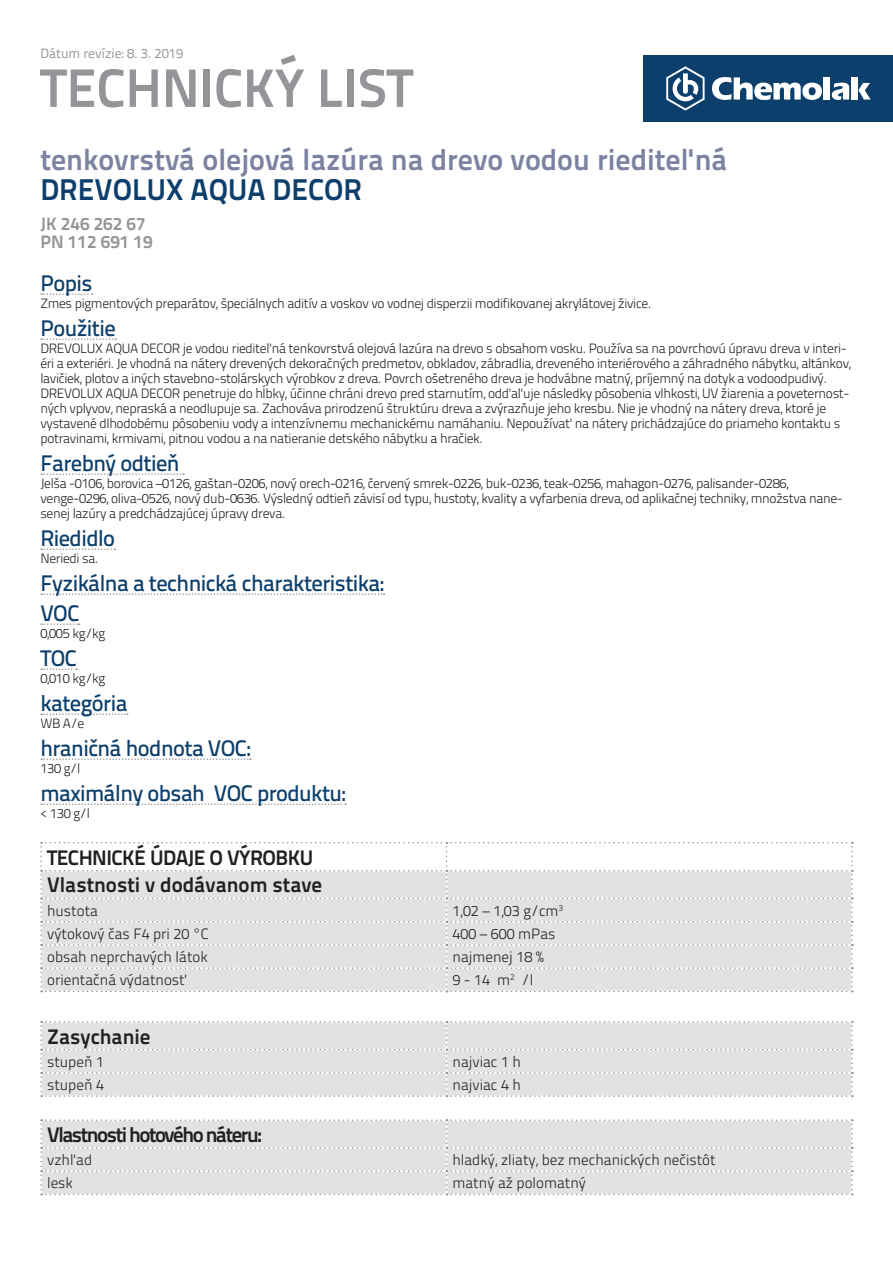
<style>
.page{position:relative;width:893px;height:1263px;background:#fff}
.page>*{position:absolute;margin:0;border:0;box-sizing:border-box;transform-origin:0 0}
.t1{font:700 54px "Titillium Text 22 L";color:#939598}
.t2{font:700 30px "Titillium Text 22 L";color:#7c83a2}
.t3{font:700 30px "Titillium Text 22 L";color:#0c3f6c}
.t4{font:500 22.5px/45px "Titillium Text 22 L";letter-spacing:-.025em;color:#0c3f6c}
.t5{font:700 21px/27.9px "Titillium Text 22 L";color:#231f20}
.t6{font:700 21px "Titillium Text 22 L";letter-spacing:-.07em;color:#231f20}
.t7{font:700 18px/18px "Titillium Text 22 L";color:#939598}
.t8{font:300 15px "Titillium Text 22 L";color:#231f20}
.t9{font:300 13.5px/15px "Titillium Text 22 L";letter-spacing:-.025em;color:#231f20}
.t10{font:13.5px "Titillium Text 22 L";color:#939598}
</style>
<div class="page">
<div style="left:644px;top:55px;width:249px;height:67px;background:#0c3f6c"></div>
<svg style="left:712px;top:77px;width:110px;height:23px"></svg>
<div style="left:824px;top:77px;width:6px;height:23px;background:#fff"></div>
<svg style="left:832px;top:83px;width:17px;height:17px"></svg>
<div style="left:852px;top:77px;width:6px;height:23px;background:#fff"></div>
<svg style="left:858px;top:83px;width:13px;height:17px"></svg>
<svg style="left:666px;top:66px;width:39px;height:45px"></svg>
<svg style="left:41px;top:293px;width:52px;height:2px"></svg>
<svg style="left:41px;top:338px;width:75px;height:2px"></svg>
<svg style="left:41px;top:473px;width:143px;height:2px"></svg>
<svg style="left:41px;top:548px;width:74px;height:2px"></svg>
<svg style="left:41px;top:593px;width:343px;height:2px"></svg>
<svg style="left:41px;top:623px;width:39px;height:2px"></svg>
<svg style="left:41px;top:668px;width:36px;height:2px"></svg>
<svg style="left:41px;top:713px;width:87px;height:2px"></svg>
<svg style="left:41px;top:758px;width:210px;height:2px"></svg>
<svg style="left:41px;top:803px;width:305px;height:2px"></svg>
<svg style="left:40px;top:842px;width:813px;height:150px"></svg>
<svg style="left:40px;top:1021px;width:813px;height:76px;background:#e1e2e4"></svg>
<svg style="left:40px;top:1119px;width:813px;height:76px;background:#e1e2e4"></svg>
<p class="t10" style="left:40px;top:43px;width:144px">Dátum revízie: 8. 3. 2019</p>
<h1 class="t1" style="left:40px;top:46px;width:374px">TECHNICKÝ LIST</h1>
<h2 class="t2" style="left:40px;top:137px;width:689px">tenkovrstvá olejová lazúra na drevo vodou riediteľná</h2>
<h2 class="t3" style="left:40px;top:167px;width:323px">DREVOLUX AQUA DECOR</h2>
<h3 class="t7" style="left:40px;top:214px;width:114px">JK 246 262 67<br>PN 112 691 19</h3>
<h3 class="t4" style="left:40px;top:259px;width:77px">Popis<br>Použitie</h3>
<p class="t9" style="left:40px;top:295px;width:613px">Zmes pigmentových preparátov, špeciálnych aditív a voskov vo vodnej disperzii modifikovanej akrylátovej živice.</p>
<p class="t9" style="left:40px;top:340px;width:812px">DREVOLUX AQUA DECOR je vodou riediteľná tenkovrstvá olejová lazúra na drevo s obsahom vosku. Používa sa na povrchovú úpravu dreva v interi&shy;éri a exteriéri. Je vhodná na nátery drevených dekoračných predmetov, obkladov, zábradlia, dreveného interiérového a záhradného nábytku, altánkov, lavičiek, plotov a iných stavebno-stolárskych výrobkov z dreva. Povrch ošetreného dreva je hodvábne matný, príjemný na dotyk a vodoodpudivý.<br>DREVOLUX AQUA DECOR penetruje do hĺbky, účinne chráni drevo pred starnutím, odďaľuje následky pôsobenia vlhkosti, UV žiarenia a poveternost&shy;ných vplyvov, nepraská a neodlupuje sa. Zachováva prirodzenú štruktúru dreva a zvýrazňuje jeho kresbu. Nie je vhodný na nátery dreva, ktoré je vystavené dlhodobému pôsobeniu vody a intenzívnemu mechanickému namáhaniu. Nepoužívať na nátery prichádzajúce do priameho kontaktu s potravinami, krmivami, pitnou vodou a na natieranie detského nábytku a hračiek.</p>
<p class="t9" style="left:40px;top:475px;width:804px">Jelša -0106, borovica –0126, gaštan-0206, nový orech-0216, červený smrek-0226, buk-0236, teak-0256, mahagon-0276, palisander-0286, venge-0296, oliva-0526, nový dub-0636. Výsledný odtieň závisí od typu, hustoty, kvality a vyfarbenia dreva, od aplikačnej techniky, množstva nane&shy;senej lazúry a predchádzajúcej úpravy dreva.</p>
<p class="t9" style="left:40px;top:550px;width:59px">Neriedi sa.</p>
<h3 class="t4" style="left:40px;top:439px;width:141px">Farebný odtieň</h3>
<h3 class="t4" style="left:40px;top:514px;width:345px">Riedidlo<br>Fyzikálna a technická charakteristika:</h3>
<h3 class="t4" style="left:40px;top:589px;width:307px">VOC<br>TOC<br>kategória<br>hraničná hodnota VOC: maximálny obsah VOC produktu:</h3>
<h3 class="t5" style="left:47px;top:842px;width:277px">TECHNICKÉ ÚDAJE O VÝROBKU<br>Vlastnosti v dodávanom stave</h3>
<p class="t8" style="left:47px;top:899px;width:52px">hustota</p>
<p class="t8" style="left:452px;top:899px;width:112px">1,02 – 1,03 g/cm<sup>3</sup></p>
<p class="t8" style="left:47px;top:923px;width:163px">výtokový čas F4 pri 20 °C</p>
<p class="t8" style="left:452px;top:923px;width:105px">400 – 600 mPas</p>
<p class="t8" style="left:47px;top:946px;width:162px">obsah neprchavých látok</p>
<p class="t8" style="left:452px;top:946px;width:93px">najmenej 18 %</p>
<p class="t8" style="left:47px;top:969px;width:142px">orientačná výdatnosť</p>
<p class="t8" style="left:452px;top:969px;width:82px">9 - 14 m<sup>2</sup> /l</p>
<h3 class="t5" style="left:47px;top:1021px;width:105px">Zasychanie</h3>
<p class="t8" style="left:47px;top:1051px;width:58px">stupeň 1</p>
<p class="t8" style="left:452px;top:1051px;width:70px">najviac 1 h</p>
<p class="t8" style="left:47px;top:1074px;width:58px">stupeň 4</p>
<p class="t8" style="left:452px;top:1074px;width:70px">najviac 4 h</p>
<h3 class="t6" style="left:47px;top:1118px;width:216px">Vlastnosti hotového náteru:</h3>
<p class="t8" style="left:47px;top:1149px;width:47px">vzhľad</p>
<p class="t8" style="left:452px;top:1149px;width:265px">hladký, zliaty, bez mechanických nečistôt</p>
<p class="t8" style="left:47px;top:1172px;width:27px">lesk</p>
<p class="t8" style="left:452px;top:1172px;width:135px">matný až polomatný</p>
<p class="t9" style="left:40px;top:625px;width:66px">0,005 kg/kg</p>
<p class="t9" style="left:40px;top:670px;width:66px">0,010 kg/kg</p>
<p class="t9" style="left:40px;top:715px;width:46px">WB A/e</p>
<p class="t9" style="left:40px;top:760px;width:41px">130 g/l</p>
<p class="t9" style="left:40px;top:805px;width:51px">&lt; 130 g/l</p>
</div>
